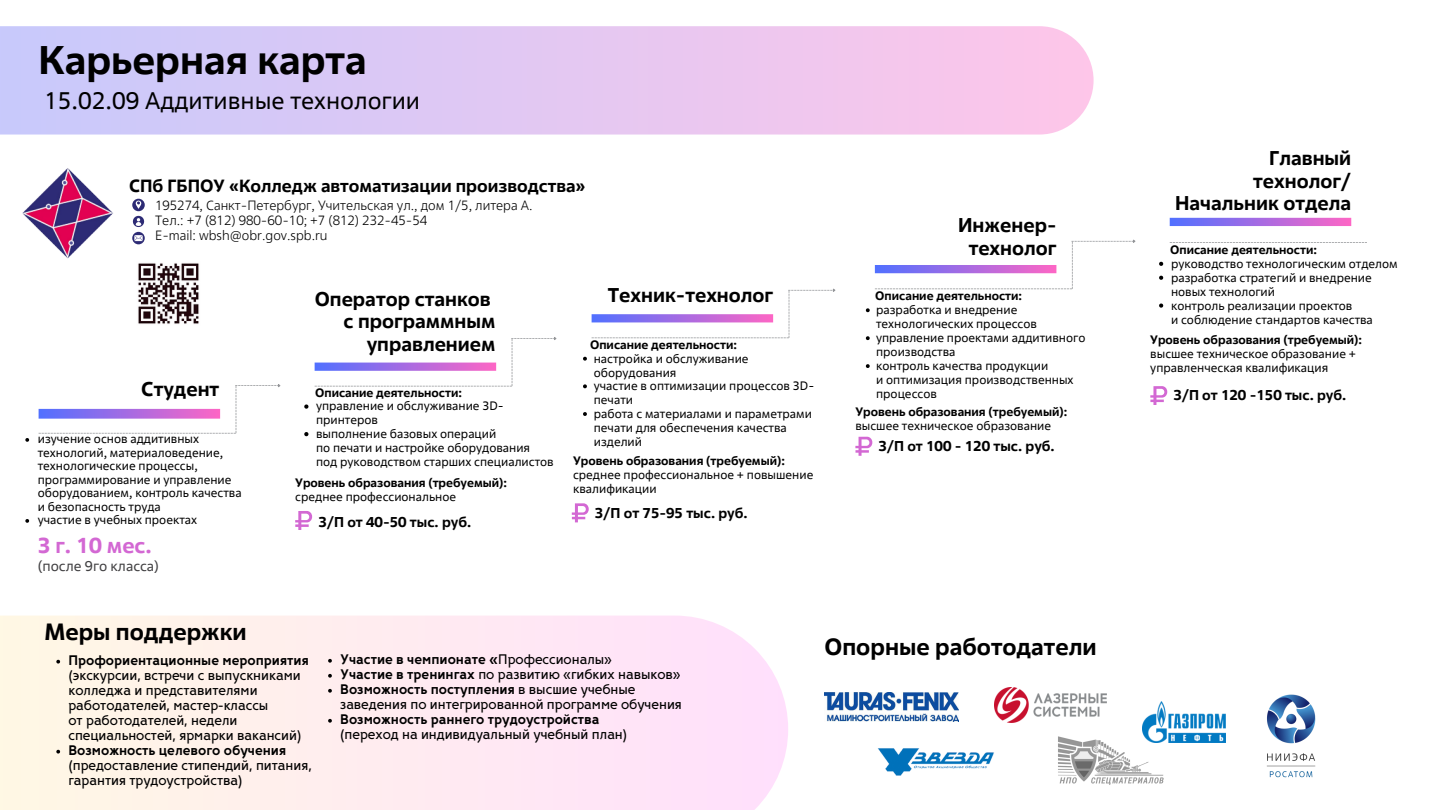
<style>
.page{position:relative;width:1440px;height:810px;background:#fff}
.page>*{position:absolute;margin:0;border:0;box-sizing:border-box;transform-origin:0 0}
.t1{font:700 39.9px "Rosatom";color:#000}
.t2{font:24px "Rosatom";color:#000}
.t3{font:700 23.4px "Rosatom";color:#000}
.t4{font:700 21.5px "Rosatom";color:#d368d3}
.t5{font:700 19.8px/22.5px "Rosatom";color:#000;text-align:right}
.t6{font:700 17.6px "Rosatom";color:#000}
.t7{font:14.2px/15px "Dee Dee";color:#000}
.t8{font:700 14.2px "Rosatom";color:#000}
.t9{font:700 14.2px "Dee Dee";color:#000}
.t10{font:14.2px "Rosatom";color:#414042}
.t11{font:300 13.4px "Rosatom";color:#000}
.t12{font:12.2px/13.8px "Rosatom";color:#000}
.t13{font:700 12.2px "Rosatom";color:#000}
.s1{font-weight:700}
.s2{font-weight:400}
</style>
<div class="page">
<svg style="left:0;top:26px;width:1093px;height:109px;background:#e2c8f2"></svg>
<svg style="left:39px;top:384px;width:242px;height:50px"></svg>
<svg style="left:304px;top:404px;width:4px;height:5px"></svg>
<svg style="left:304px;top:432px;width:4px;height:4px"></svg>
<svg style="left:315px;top:337px;width:242px;height:50px"></svg>
<img style="left:22px;top:168px;width:91px;height:91px">
<img style="left:138px;top:263px;width:61px;height:61px">
<svg style="left:132px;top:199px;width:13px;height:45px"></svg>
<svg style="left:592px;top:288px;width:244px;height:50px"></svg>
<svg style="left:572px;top:503px;width:17px;height:19px"></svg>
<svg style="left:592px;top:314px;width:181px;height:8px"></svg>
<svg style="left:866px;top:308px;width:4px;height:4px"></svg>
<svg style="left:866px;top:336px;width:4px;height:4px"></svg>
<svg style="left:866px;top:364px;width:4px;height:4px"></svg>
<svg style="left:875px;top:239px;width:261px;height:50px"></svg>
<svg style="left:855px;top:437px;width:17px;height:18px"></svg>
<svg style="left:1170px;top:218px;width:181px;height:8px"></svg>
<svg style="left:1150px;top:386px;width:17px;height:19px"></svg>
<svg style="left:1170px;top:242px;width:197px;height:1px"></svg>
<svg style="left:0;top:616px;width:788px;height:194px;background:#ffecf0"></svg>
<svg style="left:295px;top:511px;width:17px;height:19px"></svg>
<img style="left:877px;top:748px;width:117px;height:28px">
<img style="left:825px;top:693px;width:134px;height:29px">
<img style="left:1058px;top:736px;width:106px;height:49px">
<img style="left:994px;top:688px;width:112px;height:34px">
<img style="left:1267px;top:694px;width:49px;height:84px">
<svg style="left:583px;top:357px;width:4px;height:4px"></svg>
<svg style="left:583px;top:384px;width:4px;height:4px"></svg>
<svg style="left:583px;top:412px;width:4px;height:4px"></svg>
<svg style="left:1159px;top:262px;width:4px;height:4px"></svg>
<svg style="left:1159px;top:276px;width:4px;height:4px"></svg>
<svg style="left:1159px;top:304px;width:4px;height:4px"></svg>
<svg style="left:56px;top:660px;width:4px;height:4px"></svg>
<svg style="left:56px;top:750px;width:4px;height:4px"></svg>
<svg style="left:25px;top:438px;width:4px;height:4px"></svg>
<svg style="left:25px;top:519px;width:4px;height:4px"></svg>
<svg style="left:328px;top:659px;width:4px;height:4px"></svg>
<svg style="left:328px;top:674px;width:4px;height:4px"></svg>
<svg style="left:328px;top:689px;width:4px;height:4px"></svg>
<svg style="left:328px;top:719px;width:4px;height:4px"></svg>
<img style="left:1142px;top:702px;width:84px;height:41px">
<p class="t1" style="left:39px;top:34px;width:330px">Карьерная карта</p>
<p class="t2" style="left:44px;top:85px;width:378px">15.02.09 Аддитивные технологии</p>
<p class="t6" style="left:129px;top:174px;width:458px">СПб ГБПОУ «Колледж автоматизации производства»</p>
<p class="t11" style="left:155px;top:197px;width:379px">195274, Санкт-Петербург, Учительская ул., дом 1/5, литера А.</p>
<p class="t11" style="left:155px;top:212px;width:274px">Тел.: +7 (812) 980-60-10; +7 (812) 232-45-54</p>
<h4 class="t11" style="left:155px;top:227px;width:174px">E-mail: wbsh@obr.gov.spb.ru</h4>
<h6 class="t5" style="left:141px;top:378px;width:80px">Студент</h6>
<h6 class="t12" style="left:38px;top:432px;width:205px;line-height:13.5px">изучение основ аддитивных технологий, материаловедение, технологические процессы, программирование и управление оборудованием, контроль качества и безопасность труда</h6>
<p class="t12" style="left:38px;top:513px;width:161px">участие в учебных проектах</p>
<p class="t4" style="left:38px;top:531px;width:116px">3 г. 10 мес.</p>
<p class="t10" style="left:38px;top:556px;width:123px">(после 9го класса)</p>
<p class="t5" style="left:315px;top:287px;width:182px">Оператор станков с программным управлением</p>
<h1 class="t13" style="left:315px;top:384px;width:148px">Описание деятельности:</h1>
<h3 class="t12" style="left:316px;top:399px;width:189px">управление и обслуживание 3D&shy;принтеров</h3>
<p class="t12" style="left:316px;top:427px;width:239px">выполнение базовых операций<br>по печати и настройке оборудования под руководством старших специалистов</p>
<h5 class="t13" style="left:295px;top:475px;width:213px">Уровень образования (требуемый):</h5>
<p class="t12" style="left:295px;top:490px;width:162px">среднее профессиональное</p>
<p class="t8" style="left:319px;top:512px;width:154px">З/П от 40-50 тыс. руб.</p>
<p class="t5" style="left:608px;top:283px;width:167px">Техник-технолог</p>
<p class="t13" style="left:590px;top:337px;width:148px">Описание деятельности:</p>
<p class="t12" style="left:594px;top:352px;width:156px">настройка и обслуживание оборудования</p>
<p class="t12" style="left:594px;top:379px;width:222px">участие в оптимизации процессов 3D&shy;печати</p>
<p class="t12" style="left:594px;top:407px;width:220px">работа с материалами и параметрами печати для обеспечения качества изделий</p>
<p class="t13" style="left:573px;top:453px;width:213px">Уровень образования (требуемый):</p>
<p class="t12" style="left:573px;top:468px;width:242px">среднее профессиональное + повышение квалификации</p>
<p class="t8" style="left:595px;top:503px;width:154px">З/П от 75-95 тыс. руб.</p>
<p class="t5" style="left:958px;top:214px;width:100px;text-align:center">Инженер&shy;технолог</p>
<p class="t13" style="left:875px;top:288px;width:148px">Описание деятельности:</p>
<p class="t12" style="left:876px;top:303px;width:162px">разработка и внедрение технологических процессов</p>
<p class="t12" style="left:876px;top:330px;width:211px">управление проектами аддитивного производства</p>
<p class="t12" style="left:876px;top:358px;width:199px">контроль качества продукции<br>и оптимизация производственных процессов</p>
<p class="t13" style="left:855px;top:404px;width:213px">Уровень образования (требуемый):</p>
<h4 class="t12" style="left:855px;top:419px;width:197px">высшее техническое образование</h4>
<h4 class="t8" style="left:879px;top:437px;width:178px">З/П от 100 - 120 тыс. руб.</h4>
<p class="t3" style="left:44px;top:617px;width:204px">Меры поддержки</p>
<p class="t7" style="left:68px;top:654px;width:242px"><span class="s1">Профориентационные мероприятия </span>(экскурсии, встречи с выпускниками колледжа и представителями работодателей, мастер-классы<br>от работодателей, недели</p>
<p class="t7" style="left:68px;top:729px;width:245px">специальностей, ярмарки вакансий)<br><span class="s1">Возможность целевого обучения </span>(предоставление стипендий, питания, гарантия трудоустройства)</p>
<p class="t9" style="left:340px;top:653px;width:273px">Участие в чемпионате «<span class="s2">Профессионалы»</span></p>
<p class="t7" style="left:340px;top:668px;width:342px"><span class="s1">Участие в тренингах</span> по развитию «гибких навыков»</p>
<p class="t7" style="left:340px;top:683px;width:343px"><span class="s1">Возможность поступления</span> в высшие учебные заведения по интегрированной программе обучения</p>
<p class="t7" style="left:340px;top:713px;width:289px"><span class="s1">Возможность раннего трудоустройства </span>(переход на индивидуальный учебный план)</p>
<p class="t3" style="left:825px;top:631px;width:274px">Опорные работодатели</p>
<p class="t5" style="left:1175px;top:147px;width:178px">Главный технолог/<br>Начальник отдела</p>
<p class="t13" style="left:1170px;top:242px;width:148px">Описание деятельности:</p>
<p class="t12" style="left:1171px;top:257px;width:228px">руководство технологическим отделом</p>
<h4 class="t12" style="left:1171px;top:271px;width:202px">разработка стратегий и внедрение новых технологий</h4>
<p class="t12" style="left:1171px;top:298px;width:203px">контроль реализации проектов<br>и соблюдение стандартов качества</p>
<p class="t13" style="left:1150px;top:332px;width:213px">Уровень образования (требуемый):</p>
<p class="t12" style="left:1150px;top:347px;width:207px">высшее техническое образование + управленческая квалификация</p>
<p class="t8" style="left:1173px;top:386px;width:174px">З/П от 120 -150 тыс. руб.</p>
</div>
